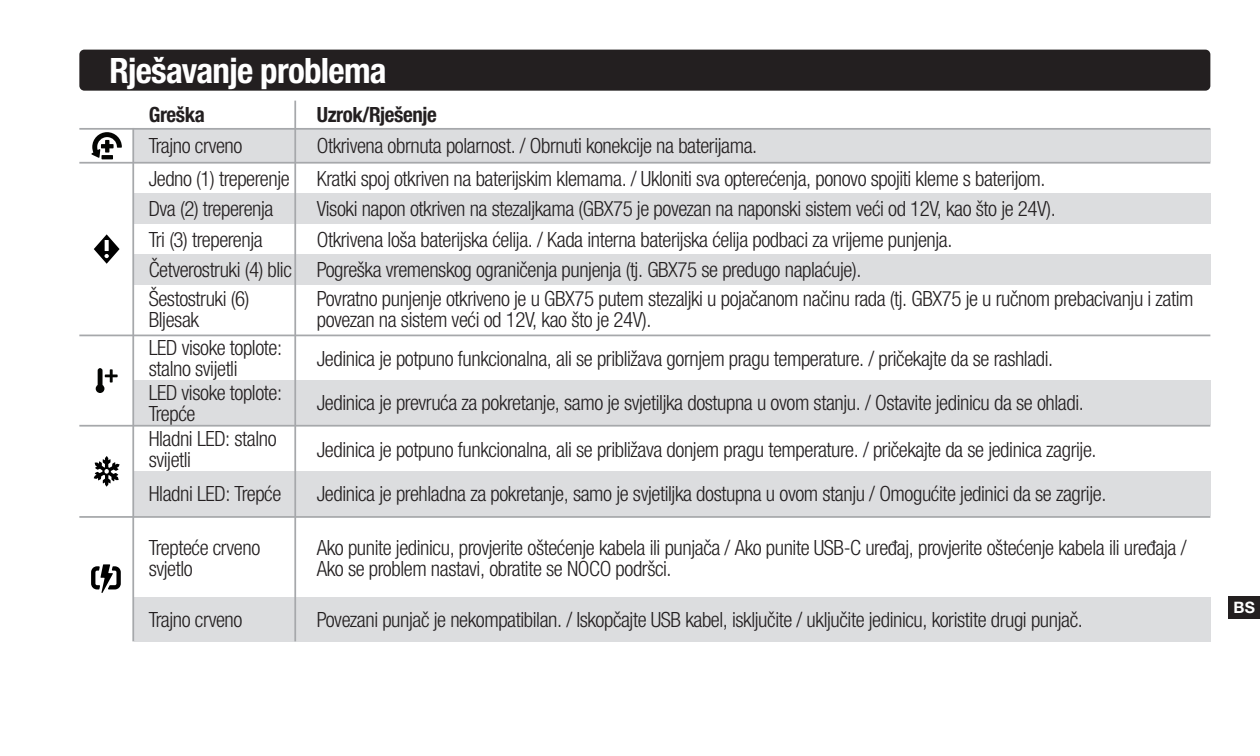
<style>
.page{position:relative;width:1260px;height:756px;background:#fff}
.page>*{position:absolute;margin:0;border:0;box-sizing:border-box;transform-origin:0 0}
.t1{font:700 condensed 35px "Helvetica Neue LTW1 G";letter-spacing:-.02em;color:#fff}
.NOCO_HN_Cond-Text{font:300 condensed 21px/21px "Helvetica Neue LTW1 G";letter-spacing:-.02em;color:#231f20}
.NOCO_HN_Cond-Text-2{font:700 condensed 21px "Helvetica Neue LTW1 G";letter-spacing:-.02em;color:#231f20}
.t2{font:700 15.75px "Helvetica Neue LT Std";color:#fff}
</style>
<div class="page">
<div style="left:1228px;top:596px;width:32px;height:23px;background:#231f20"></div>
<div style="left:79px;top:50px;width:1131px;height:41px;background:#231f20;border-radius:5px"></div>
<div style="left:134px;top:130px;width:1076px;height:32px;background:#dcdddf"></div>
<div style="left:134px;top:194px;width:1076px;height:30px;background:#dcdddf"></div>
<div style="left:134px;top:254px;width:1076px;height:30px;background:#dcdddf"></div>
<div style="left:134px;top:381px;width:1076px;height:44px;background:#dcdddf"></div>
<div style="left:134px;top:471px;width:1076px;height:45px;background:#dcdddf"></div>
<div style="left:134px;top:597px;width:1076px;height:44px;background:#dcdddf"></div>
<hr style="left:79px;top:335px;width:1131px;height:1px;background:#a6a8ab">
<hr style="left:79px;top:425px;width:1131px;height:2px;background:#a6a8ab">
<hr style="left:79px;top:162px;width:1131px;height:2px;background:#a6a8ab">
<hr style="left:79px;top:128px;width:1131px;height:2px;background:#a6a8ab">
<svg style="left:94px;top:234px;width:26px;height:30px"></svg>
<hr style="left:102px;top:155px;width:11px;height:4px;background:#040503">
<svg style="left:91px;top:132px;width:31px;height:26px"></svg>
<svg style="left:94px;top:456px;width:26px;height:31px"></svg>
<svg style="left:96px;top:368px;width:22px;height:25px"></svg>
<svg style="left:91px;top:564px;width:30px;height:29px"></svg>
<hr style="left:79px;top:516px;width:1131px;height:2px;background:#a6a8ab">
<hr style="left:294px;top:101px;width:2px;height:540px;background:#a6a8ab">
<hr style="left:132px;top:128px;width:2px;height:513px;background:#a6a8ab">
<p class="t1" style="left:109px;top:49px;width:279px">Rješavanje problema</p>
<p class="NOCO_HN_Cond-Text-2" style="left:149px;top:102px;width:58px">Greška</p>
<p class="NOCO_HN_Cond-Text-2" style="left:317px;top:102px;width:122px">Uzrok/Rješenje</p>
<p class="NOCO_HN_Cond-Text" style="left:149px;top:136px;width:95px">Trajno crveno</p>
<p class="NOCO_HN_Cond-Text" style="left:317px;top:136px;width:442px">Otkrivena obrnuta polarnost. / Obrnuti konekcije na baterijama.</p>
<p class="NOCO_HN_Cond-Text" style="left:317px;top:168px;width:730px">Kratki spoj otkriven na baterijskim klemama. / Ukloniti sva opterećenja, ponovo spojiti kleme s baterijom.</p>
<p class="NOCO_HN_Cond-Text" style="left:149px;top:168px;width:143px">Jedno (1) treperenje</p>
<p class="NOCO_HN_Cond-Text" style="left:149px;top:199px;width:126px">Dva (2) treperenja</p>
<p class="NOCO_HN_Cond-Text" style="left:149px;top:229px;width:116px">Tri (3) treperenja</p>
<p class="NOCO_HN_Cond-Text" style="left:149px;top:259px;width:145px">Četverostruki (4) blic</p>
<p class="NOCO_HN_Cond-Text" style="left:149px;top:289px;width:102px">Šestostruki (6)<br>Bljesak</p>
<p class="NOCO_HN_Cond-Text" style="left:149px;top:338px;width:135px">LED visoke toplote: stalno svijetli</p>
<p class="NOCO_HN_Cond-Text" style="left:149px;top:382px;width:135px">LED visoke toplote:<br>Trepće</p>
<p class="NOCO_HN_Cond-Text" style="left:149px;top:429px;width:130px">Hladni LED: stalno svijetli</p>
<p class="NOCO_HN_Cond-Text" style="left:149px;top:483px;width:134px">Hladni LED: Trepće</p>
<p class="NOCO_HN_Cond-Text" style="left:149px;top:537px;width:113px">Trepteće crveno svjetlo</p>
<p class="NOCO_HN_Cond-Text" style="left:149px;top:609px;width:95px">Trajno crveno</p>
<p class="NOCO_HN_Cond-Text" style="left:317px;top:199px;width:741px">Visoki napon otkriven na stezaljkama (GBX75 je povezan na naponski sistem veći od 12V, kao što je 24V).</p>
<p class="NOCO_HN_Cond-Text" style="left:317px;top:229px;width:637px">Otkrivena loša baterijska ćelija. / Kada interna baterijska ćelija podbaci za vrijeme punjenja.</p>
<p class="NOCO_HN_Cond-Text" style="left:317px;top:259px;width:546px">Pogreška vremenskog ograničenja punjenja (tj. GBX75 se predugo naplaćuje).</p>
<p class="NOCO_HN_Cond-Text" style="left:317px;top:289px;width:878px">Povratno punjenje otkriveno je u GBX75 putem stezaljki u pojačanom načinu rada (tj. GBX75 je u ručnom prebacivanju i zatim povezan na sistem veći od 12V, kao što je 24V).</p>
<p class="NOCO_HN_Cond-Text" style="left:317px;top:348px;width:738px">Jedinica je potpuno funkcionalna, ali se približava gornjem pragu temperature. / pričekajte da se rashladi.</p>
<p class="NOCO_HN_Cond-Text" style="left:317px;top:392px;width:769px">Jedinica je prevruća za pokretanje, samo je svjetiljka dostupna u ovom stanju. / Ostavite jedinicu da se ohladi.</p>
<p class="NOCO_HN_Cond-Text" style="left:317px;top:439px;width:781px">Jedinica je potpuno funkcionalna, ali se približava donjem pragu temperature. / pričekajte da se jedinica zagrije.</p>
<p class="NOCO_HN_Cond-Text" style="left:317px;top:483px;width:791px">Jedinica je prehladna za pokretanje, samo je svjetiljka dostupna u ovom stanju / Omogućite jedinici da se zagrije.</p>
<p class="NOCO_HN_Cond-Text" style="left:317px;top:537px;width:871px">Ako punite jedinicu, provjerite oštećenje kabela ili punjača / Ako punite USB-C uređaj, provjerite oštećenje kabela ili uređaja /<br>Ako se problem nastavi, obratite se NOCO podršci.</p>
<p class="NOCO_HN_Cond-Text" style="left:317px;top:609px;width:768px">Povezani punjač je nekompatibilan. / Iskopčajte USB kabel, isključite / uključite jedinicu, koristite drugi punjač.</p>
<p class="t2" style="left:1234px;top:597px;width:23px">BS</p>
</div>
